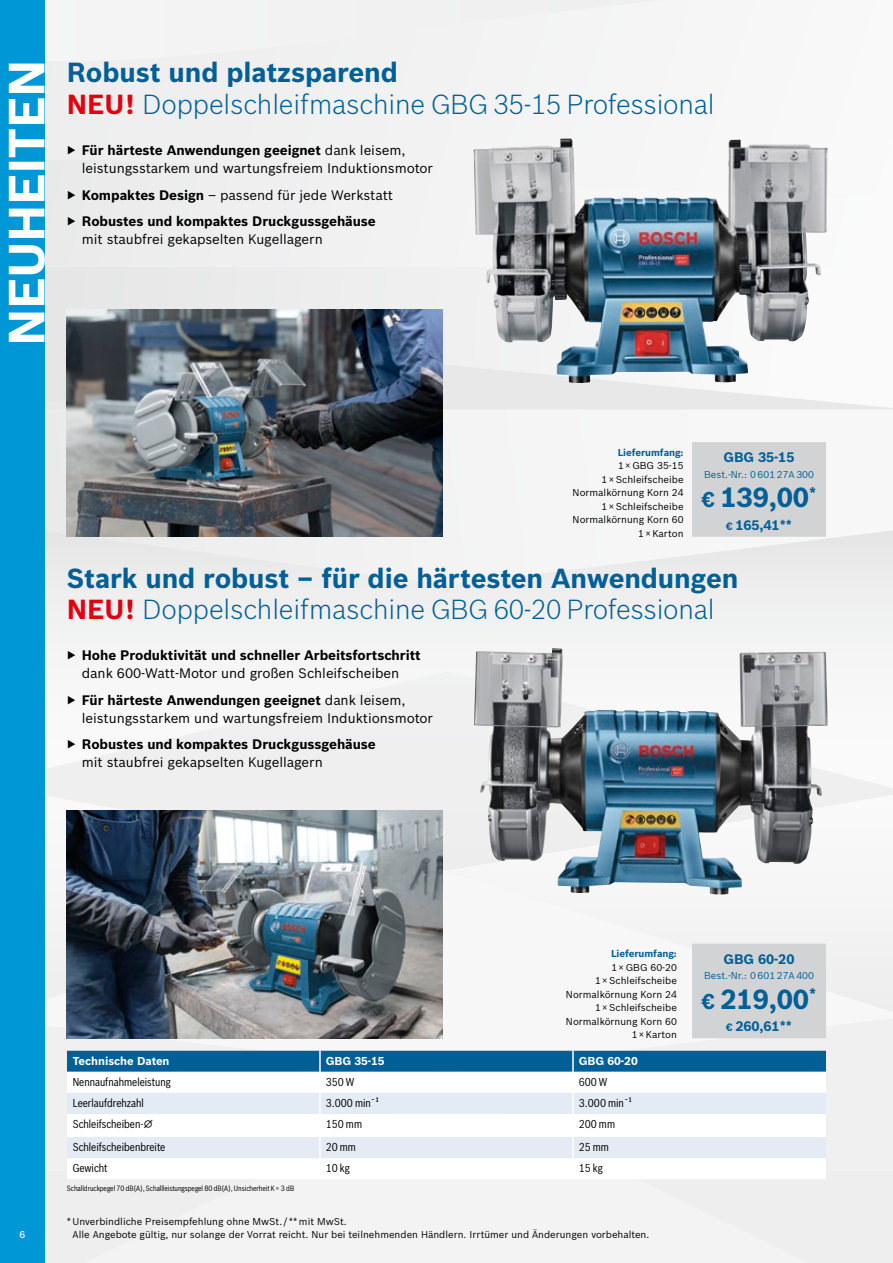
<style>
.page{position:relative;width:893px;height:1263px;background:#fff}
.page>*{position:absolute;margin:0;border:0;box-sizing:border-box;transform-origin:0 0}
.t1{font:700 49.5px "Bosch Sans";letter-spacing:-.01em;color:#fff}
.t2{font:700 27px/31.5px "Bosch Sans";letter-spacing:-.005em;color:#005f97}
.t3{font:300 27px/31.5px "Bosch Sans";letter-spacing:-.005em;color:#005f97}
.t4{font:13.5px/18px "Bosch Sans";letter-spacing:-.005em;color:#000}
.t5{font:700 13.5px/26.5px "Bosch Sans";letter-spacing:-.005em;color:#000}
.t6{font:700 13.5px "Bosch Sans";letter-spacing:-.005em;color:#005f97}
.t7{font:11.25px "Bosch Sans Cond";color:#000}
.t8{font:700 11.25px "Bosch Sans";letter-spacing:-.005em;color:#fff}
.t9{font:9.75px/13.5px "Bosch Sans";color:#000;text-align:right}
.t10{font:9.75px "Bosch Sans";color:#005f97}
.t11{font:700 9.75px "Bosch Sans";letter-spacing:-.005em;color:#005f97}
.t12{font:500 9.75px "Bosch Sans";color:#fff}
.t13{font:7.5px "Bosch Sans Cond";letter-spacing:-.005em;color:#000}
.s1{font-weight:700}
.s2{font-weight:700;color:#e3000e}
.s3{font-weight:400}
.s4{font-size:21px}
.s5{font-size:10.5px}
.s6{color:#e3000e}
.s7{font-weight:300}
</style>
<div class="page">
<div style="left:45px;top:409px;width:848px;height:114px;background:#f6f6f6"></div>
<img style="left:446px;top:788px;width:447px;height:82px">
<svg style="left:45px;top:523px;width:848px;height:265px"></svg>
<svg style="left:45px;top:784px;width:401px;height:86px"></svg>
<div style="left:45px;top:1085px;width:848px;height:86px;background:#f0f0f0"></div>
<div style="left:45px;top:1171px;width:848px;height:92px;background:#f3f3f3"></div>
<div style="left:45px;top:870px;width:848px;height:202px;background:#f6f6f6"></div>
<div style="left:45px;top:0;width:783px;height:160px;background:#f3f3f3"></div>
<svg style="left:45px;top:267px;width:848px;height:142px"></svg>
<svg style="left:45px;top:160px;width:783px;height:107px"></svg>
<img style="left:67px;top:309px;width:375px;height:228px">
<img style="left:67px;top:811px;width:375px;height:227px">
<img style="left:474px;top:139px;width:86px;height:143px">
<img style="left:474px;top:648px;width:78px;height:144px">
<div style="left:692px;top:442px;width:134px;height:95px;background:#d2d3d5"></div>
<div style="left:67px;top:1051px;width:759px;height:21px;background:#005f97"></div>
<svg style="left:67px;top:1085px;width:759px;height:94px"></svg>
<svg style="left:67px;top:1093px;width:759px;height:65px;fill:#e4ebf5"></svg>
<hr style="left:319px;top:1072px;width:2px;height:21px;background:#fff">
<hr style="left:319px;top:1093px;width:2px;height:21px;background:#fff">
<hr style="left:319px;top:1114px;width:2px;height:23px;background:#fff">
<hr style="left:319px;top:1137px;width:2px;height:21px;background:#fff">
<hr style="left:319px;top:1158px;width:2px;height:21px;background:#fff">
<hr style="left:319px;top:1051px;width:2px;height:21px;background:#fff">
<hr style="left:572px;top:1051px;width:2px;height:21px;background:#fff">
<hr style="left:572px;top:1072px;width:2px;height:21px;background:#fff">
<hr style="left:572px;top:1093px;width:2px;height:21px;background:#fff">
<hr style="left:572px;top:1114px;width:2px;height:23px;background:#fff">
<hr style="left:572px;top:1137px;width:2px;height:21px;background:#fff">
<hr style="left:572px;top:1158px;width:2px;height:21px;background:#fff">
<div style="left:692px;top:943px;width:134px;height:95px;background:#d2d3d5"></div>
<div style="left:0;top:0;width:45px;height:1263px;background:#0097d6"></div>
<h1 class="t1" style="left:-11px;top:346px;width:288px;rotate:-90deg">NEUHEITEN</h1>
<h2 class="t3" style="left:67px;top:55px;width:649px"><span class="s1">Robust und platzsparend<br></span><span class="s2">NEU!</span> Doppelschleifmaschine GBG 35-15 Professional</h2>
<h3 class="t4" style="left:82px;top:140px;width:353px;text-indent:-15px"><span class="s1">▶ Für härteste Anwendungen geeignet</span> dank leisem, leistungsstarkem und wartungsfreiem Induktionsmotor</h3>
<h3 class="t5" style="left:67px;top:181px;width:328px">▶ Kompaktes Design <span class="s3">– passend für jede Werkstatt </span>▶ Robustes und kompaktes Druckgussgehäuse</h3>
<h3 class="t4" style="left:82px;top:229px;width:242px">mit staubfrei gekapselten Kugellagern</h3>
<p class="t11" style="left:618px;top:445px;width:67px">Lieferumfang:</p>
<p class="t9" style="left:573px;top:458px;width:112px">1 × GBG 35-15<br>1 × Schleifscheibe<br>Normalkörnung Korn 24<br>1 × Schleifscheibe<br>Normalkörnung Korn 60<br>1 × Karton</p>
<h3 class="t6" style="left:724px;top:447px;width:72px">GBG 35-15</h3>
<p class="t10" style="left:704px;top:467px;width:111px">Best.-Nr.: 0 601 27A 300</p>
<h2 class="t2" style="left:702px;top:480px;width:116px"><span class="s4">€</span> 139,00<sup>*</sup></h2>
<h3 class="t6" style="left:726px;top:515px;width:68px"><span class="s5">€</span> 165,41**</h3>
<h2 class="t2" style="left:67px;top:560px;width:673px">Stark und robust – für die härtesten Anwendungen<br><span class="s6">NEU!</span> <span class="s7">Doppelschleifmaschine GBG 60-20 Professional</span></h2>
<h3 class="t5" style="left:67px;top:641px;width:355px">▶ Hohe Produktivität und schneller Arbeitsfortschritt</h3>
<h3 class="t4" style="left:67px;top:659px;width:340px;line-height:26.5px;text-indent:15px">dank 600-Watt-Motor und großen Schleifscheiben <span class="s1">▶ Für härteste Anwendungen geeignet</span> dank leisem,</h3>
<h3 class="t4" style="left:82px;top:708px;width:353px">leistungsstarkem und wartungsfreiem Induktionsmotor</h3>
<h3 class="t5" style="left:67px;top:730px;width:310px">▶ Robustes und kompaktes Druckgussgehäuse</h3>
<h3 class="t4" style="left:82px;top:752px;width:242px">mit staubfrei gekapselten Kugellagern</h3>
<p class="t12" style="left:19px;top:1228px;width:7px">6</p>
<p class="t11" style="left:611px;top:946px;width:67px">Lieferumfang:</p>
<p class="t9" style="left:566px;top:960px;width:112px">1 × GBG 60-20<br>1 × Schleifscheibe<br>Normalkörnung Korn 24<br>1 × Schleifscheibe<br>Normalkörnung Korn 60<br>1 × Karton</p>
<p class="t8" style="left:73px;top:1052px;width:98px">Technische Daten</p>
<p class="t8" style="left:326px;top:1052px;width:61px">GBG 35-15</p>
<p class="t8" style="left:579px;top:1052px;width:61px">GBG 60-20</p>
<p class="t7" style="left:73px;top:1073px;width:99px">Nennaufnahmeleistung</p>
<p class="t7" style="left:326px;top:1073px;width:30px">350 W</p>
<p class="t7" style="left:579px;top:1073px;width:30px">600 W</p>
<p class="t7" style="left:73px;top:1095px;width:73px">Leerlaufdrehzahl</p>
<p class="t7" style="left:326px;top:1095px;width:55px">3.000 min¯¹</p>
<p class="t7" style="left:579px;top:1095px;width:55px">3.000 min¯¹</p>
<p class="t7" style="left:73px;top:1116px;width:82px">Schleifscheiben-⌀</p>
<p class="t7" style="left:326px;top:1116px;width:38px">150 mm</p>
<p class="t7" style="left:579px;top:1116px;width:38px">200 mm</p>
<p class="t7" style="left:73px;top:1139px;width:94px">Schleifscheibenbreite</p>
<p class="t7" style="left:326px;top:1139px;width:32px">20 mm</p>
<p class="t7" style="left:579px;top:1139px;width:32px">25 mm</p>
<p class="t7" style="left:73px;top:1160px;width:36px">Gewicht</p>
<p class="t7" style="left:326px;top:1160px;width:26px">10 kg</p>
<p class="t7" style="left:579px;top:1160px;width:26px">15 kg</p>
<p class="t13" style="left:67px;top:1182px;width:229px">Schalldruckpegel 70 dB(A), Schallleistungspegel 80 dB(A), Unsicherheit K = 3 dB</p>
<p class="t9" style="left:73px;top:1214px;width:578px;text-align:left;text-indent:-6px">* Unverbindliche Preisempfehlung ohne MwSt. / ** mit MwSt.<br>Alle Angebote gültig, nur solange der Vorrat reicht. Nur bei teilnehmenden Händlern. Irrtümer und Änderungen vorbehalten.</p>
<h3 class="t6" style="left:724px;top:948px;width:72px">GBG 60-20</h3>
<p class="t10" style="left:704px;top:969px;width:111px">Best.-Nr.: 0 601 27A 400</p>
<h2 class="t2" style="left:702px;top:982px;width:116px"><span class="s4">€</span> 219,00<sup>*</sup></h2>
<h3 class="t6" style="left:726px;top:1016px;width:68px"><span class="s5">€</span> 260,61**</h3>
</div>
